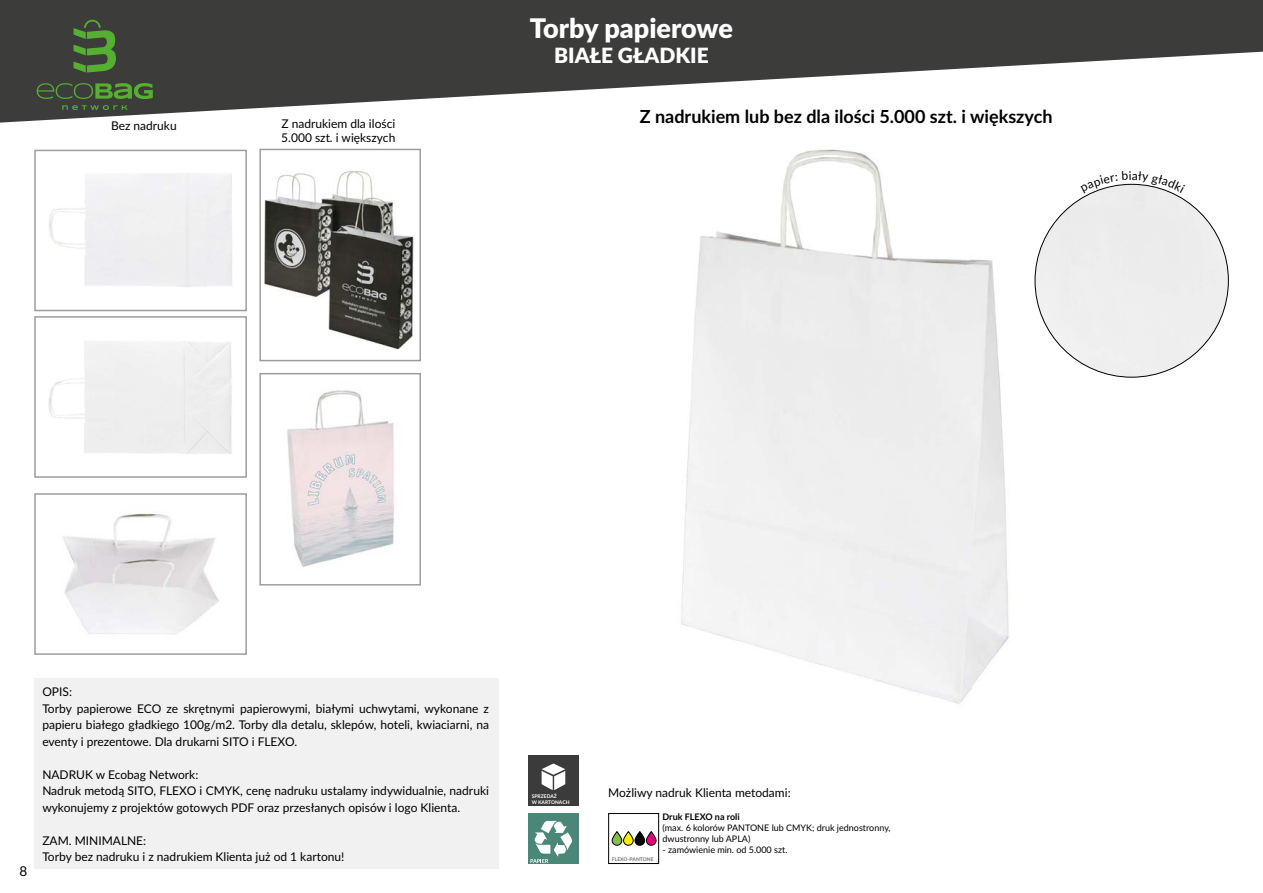
<style>
.page{position:relative;width:1263px;height:893px;background:#fff}
.page>*{position:absolute;margin:0;border:0;box-sizing:border-box;transform-origin:0 0}
.t1{font:900 27px "Lato";color:#fff}
.t2{font:900 21px "Lato";color:#fff}
.t3{font:700 18px "Lato";color:#000}
.t4{font:13.5px "Lato";color:#000}
.t5{font:12px/16.5px "Lato";color:#000}
.t6{font:9px/10.8px "Lato";color:#000}
.t7{font:700 9px "Lato";color:#000}
.t8{font:700 4.95px/6px "Lato";color:#fff}
.t9{font:900 4.95px "Lato";color:#878787}
</style>
<div class="page">
<svg style="left:0;top:0;width:1263px;height:123px;fill:#3c3c3b"></svg>
<svg style="left:62px;top:105px;width:65px;height:5px"></svg>
<svg style="left:37px;top:83px;width:116px;height:16px;background:#466a36"></svg>
<svg style="left:74px;top:20px;width:42px;height:53px;background:#476f36"></svg>
<div style="left:34px;top:150px;width:213px;height:161px;border:2px solid #9d9d9c"></div>
<img style="left:48px;top:341px;width:184px;height:113px">
<div style="left:34px;top:316px;width:213px;height:162px;border:2px solid #9d9d9c"></div>
<img style="left:63px;top:513px;width:156px;height:121px">
<div style="left:34px;top:493px;width:213px;height:162px;border:2px solid #9d9d9c"></div>
<div style="left:34px;top:678px;width:465px;height:190px;background:#f2f1f1"></div>
<img style="left:619px;top:112px;width:452px;height:592px">
<img style="left:1071px;top:194px;width:157px;height:184px">
<svg style="left:1049px;top:220px;width:8px;height:12px"></svg>
<div style="left:608px;top:813px;width:51px;height:51px;border:1px solid #000"></div>
<svg style="left:611px;top:831px;width:46px;height:15px"></svg>
<div style="left:528px;top:813px;width:51px;height:51px;background:#4a8779"></div>
<svg style="left:530px;top:821px;width:42px;height:42px"></svg>
<div style="left:528px;top:756px;width:50px;height:50px;background:#3c3b3b"></div>
<svg style="left:542px;top:771px;width:23px;height:19px"></svg>
<svg style="left:542px;top:763px;width:23px;height:12px"></svg>
<img style="left:264px;top:170px;width:150px;height:180px">
<div style="left:259px;top:149px;width:162px;height:212px;border:2px solid #9d9d9c"></div>
<img style="left:287px;top:390px;width:107px;height:177px">
<div style="left:259px;top:373px;width:162px;height:212px;border:2px solid #9d9d9c"></div>
<svg style="left:1088px;top:183px;width:87px;height:11px"></svg>
<p class="t5" style="left:111px;top:117px;width:67px">Bez nadruku</p>
<p class="t5" style="left:281px;top:116px;width:116px;line-height:14.4px">Z nadrukiem dla ilości<br>5.000 szt. i większych</p>
<h1 class="t1" style="left:530px;top:8px;width:205px">Torby papierowe</h1>
<h2 class="t2" style="left:554px;top:40px;width:156px">BIAŁE GŁADKIE</h2>
<h3 class="t3" style="left:640px;top:103px;width:414px">Z nadrukiem lub bez dla ilości 5.000 szt. i większych</h3>
<p class="t4" style="left:20px;top:861px;width:9px">8</p>
<p class="t5" style="left:42px;top:683px;width:448px">OPIS:<br>Torby papierowe ECO ze skrętnymi papierowymi, białymi uchwytami, wykonane z papieru białego gładkiego 100g/m2. Torby dla detalu, sklepów, hoteli, kwiaciarni, na eventy i prezentowe. Dla drukarni SITO i FLEXO.</p>
<p class="t5" style="left:42px;top:765px;width:448px">NADRUK w Ecobag Network:<br>Nadruk metodą SITO, FLEXO i CMYK, cenę nadruku ustalamy indywidualnie, nadruki wykonujemy z projektów gotowych PDF oraz przesłanych opisów i logo Klienta.</p>
<p class="t5" style="left:42px;top:831px;width:304px">ZAM. MINIMALNE:<br>Torby bez nadruku i z nadrukiem Klienta już od 1 kartonu!</p>
<p class="t8" style="left:532px;top:792px;width:39px">SPRZEDAŻ<br>W KARTONACH</p>
<p class="t5" style="left:608px;top:784px;width:184px">Możliwy nadruk Klienta metodami:</p>
<p class="t9" style="left:612px;top:856px;width:43px">FLEXO-PANTONE</p>
<p class="t7" style="left:662px;top:810px;width:79px">Druk FLEXO na roli</p>
<p class="t6" style="left:662px;top:822px;width:230px">(max. 6 kolorów PANTONE lub CMYK; druk jednostronny, dwustronny lub APLA)</p>
<p class="t6" style="left:662px;top:844px;width:126px">- zamówienie min. od 5.000 szt.</p>
</div>
